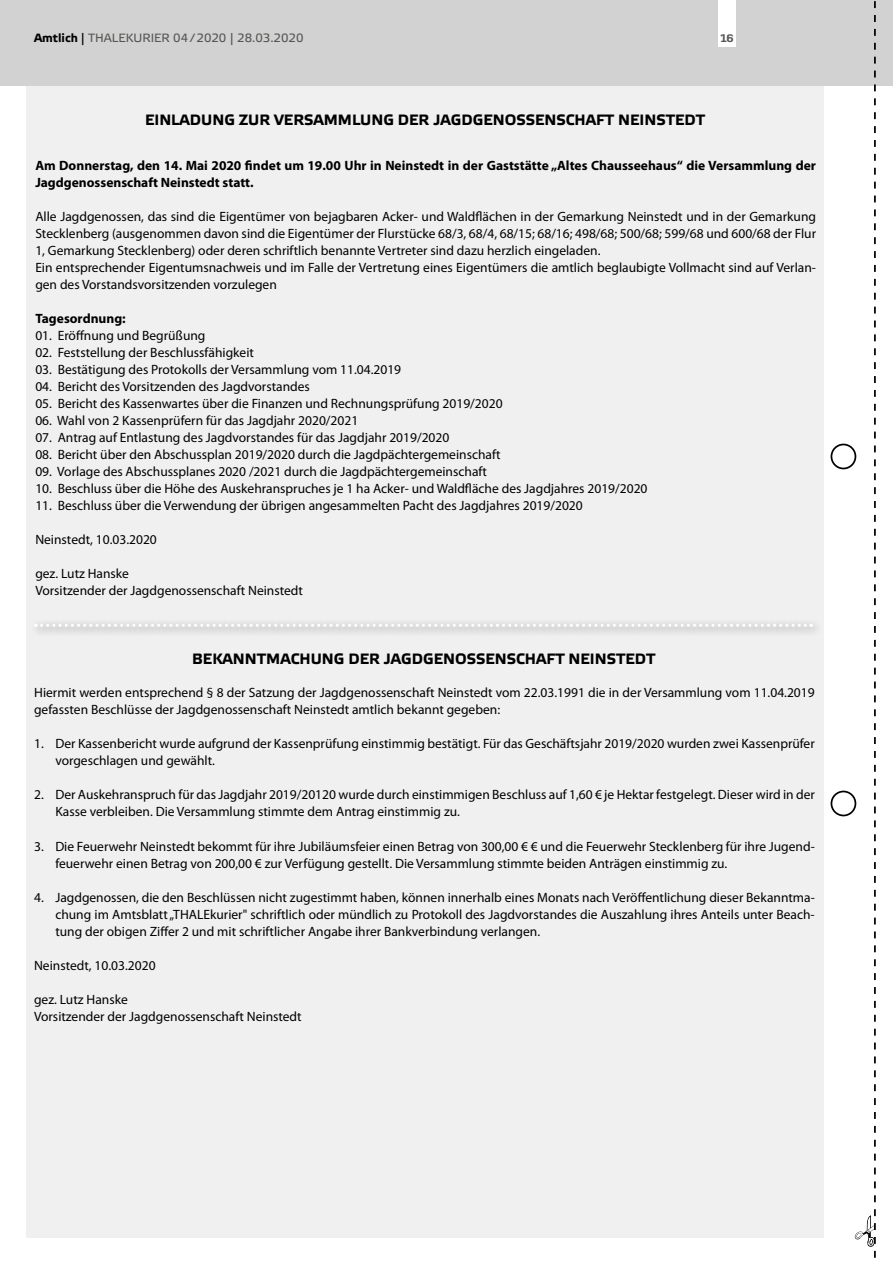
<style>
.page{position:relative;width:893px;height:1263px;background:#fff}
.page>*{position:absolute;margin:0;border:0;box-sizing:border-box;transform-origin:0 0}
.t1{font:700 15px "Elektra Text Pro";color:#000}
.t2{font:13.5px/17px "Myriad Pro";color:#000}
.t3{font:700 13.5px/17px "Myriad Pro";color:#000}
.t4{font:12px "Elektra Text Pro";color:#575756}
.t5{font:900 10.5px "Diavlo";color:#575756}
.s1{font-weight:700;color:#000}
.s2{color:#000}
</style>
<div class="page">
<div style="left:27px;top:0;width:797px;height:1237px;background:#f0f0f0"></div>
<div style="left:0;top:0;width:893px;height:85px;background:#d2d2d2"></div>
<div style="left:719px;top:0;width:17px;height:47px;background:#fff"></div>
<svg style="left:855px;top:1px;width:21px;height:1257px"></svg>
<div style="left:831px;top:444px;width:25px;height:25px;border:2px solid #000;border-radius:50%"></div>
<div style="left:831px;top:791px;width:25px;height:25px;border:2px solid #000;border-radius:50%"></div>
<div style="left:30px;top:619px;width:793px;height:18px;background:#e5e5e5"></div>
<svg style="left:36px;top:624px;width:776px;height:3px"></svg>
<p class="t4" style="left:34px;top:32px;width:271px"><span class="s1">Amtlich</span> <span class="s2">|</span> THALEKURIER 04/2020 | 28.03.2020</p>
<p class="t5" style="left:720px;top:31px;width:15px">16</p>
<p class="t1" style="left:145px;top:112px;width:562px">EINLADUNG ZUR VERSAMMLUNG DER JAGDGENOSSENSCHAFT NEINSTEDT</p>
<p class="t3" style="left:35px;top:157px;width:782px">Am Donnerstag, den 14. Mai 2020 findet um 19.00 Uhr in Neinstedt in der Gaststätte „Altes Chausseehaus“ die Versammlung der<br>Jagdgenossenschaft Neinstedt statt.</p>
<p class="t2" style="left:35px;top:208px;width:782px">Alle Jagdgenossen, das sind die Eigentümer von bejagbaren Acker- und Waldflächen in der Gemarkung Neinstedt und in der Gemarkung Stecklenberg (ausgenommen davon sind die Eigentümer der Flurstücke 68/3, 68/4, 68/15; 68/16; 498/68; 500/68; 599/68 und 600/68 der Flur 1, Gemarkung Stecklenberg) oder deren schriftlich benannte Vertreter sind dazu herzlich eingeladen.<br>Ein entsprechender Eigentumsnachweis und im Falle der Vertretung eines Eigentümers die amtlich beglaubigte Vollmacht sind auf Verlan&shy;gen des Vorstandsvorsitzenden vorzulegen</p>
<p class="t3" style="left:35px;top:310px;width:92px">Tagesordnung:</p>
<p class="t2" style="left:35px;top:327px;width:172px">01. Eröffnung und Begrüßung</p>
<p class="t2" style="left:35px;top:344px;width:220px">02. Feststellung der Beschlussfähigkeit</p>
<p class="t2" style="left:35px;top:361px;width:367px">03. Bestätigung des Protokolls der Versammlung vom 11.04.2019</p>
<p class="t2" style="left:35px;top:378px;width:276px">04. Bericht des Vorsitzenden des Jagdvorstandes</p>
<p class="t2" style="left:35px;top:395px;width:469px">05. Bericht des Kassenwartes über die Finanzen und Rechnungsprüfung 2019/2020</p>
<p class="t2" style="left:35px;top:412px;width:324px">06. Wahl von 2 Kassenprüfern für das Jagdjahr 2020/2021</p>
<p class="t2" style="left:35px;top:430px;width:416px">07. Antrag auf Entlastung des Jagdvorstandes für das Jagdjahr 2019/2020</p>
<p class="t2" style="left:35px;top:447px;width:467px">08. Bericht über den Abschussplan 2019/2020 durch die Jagdpächtergemeinschaft</p>
<p class="t2" style="left:35px;top:464px;width:453px">09. Vorlage des Abschussplanes 2020 /2021 durch die Jagdpächtergemeinschaft</p>
<p class="t2" style="left:35px;top:481px;width:614px">10. Beschluss über die Höhe des Auskehranspruches je 1 ha Acker- und Waldfläche des Jagdjahres 2019/2020</p>
<p class="t2" style="left:35px;top:498px;width:549px">11. Beschluss über die Verwendung der übrigen angesammelten Pacht des Jagdjahres 2019/2020</p>
<p class="t2" style="left:35px;top:532px;width:123px">Neinstedt, 10.03.2020</p>
<p class="t2" style="left:35px;top:566px;width:269px">gez. Lutz Hanske<br>Vorsitzender der Jagdgenossenschaft Neinstedt</p>
<p class="t1" style="left:192px;top:650px;width:465px">BEKANNTMACHUNG DER JAGDGENOSSENSCHAFT NEINSTEDT</p>
<p class="t2" style="left:34px;top:685px;width:782px">Hiermit werden entsprechend § 8 der Satzung der Jagdgenossenschaft Neinstedt vom 22.03.1991 die in der Versammlung vom 11.04.2019 gefassten Beschlüsse der Jagdgenossenschaft Neinstedt amtlich bekannt gegeben:</p>
<p class="t2" style="left:55px;top:736px;width:761px;text-indent:-21px">1. Der Kassenbericht wurde aufgrund der Kassenprüfung einstimmig bestätigt. Für das Geschäftsjahr 2019/2020 wurden zwei Kassenprüfer vorgeschlagen und gewählt.</p>
<p class="t2" style="left:55px;top:787px;width:761px;text-indent:-21px">2. Der Auskehranspruch für das Jagdjahr 2019/20120 wurde durch einstimmigen Beschluss auf 1,60 € je Hektar festgelegt. Dieser wird in der<br>Kasse verbleiben. Die Versammlung stimmte dem Antrag einstimmig zu.</p>
<p class="t2" style="left:55px;top:838px;width:761px;text-indent:-21px">3. Die Feuerwehr Neinstedt bekommt für ihre Jubiläumsfeier einen Betrag von 300,00 € € und die Feuerwehr Stecklenberg für ihre Jugend&shy;feuerwehr einen Betrag von 200,00 € zur Verfügung gestellt. Die Versammlung stimmte beiden Anträgen einstimmig zu.</p>
<p class="t2" style="left:55px;top:889px;width:761px;text-align:justify;text-indent:-21px">4. Jagdgenossen, die den Beschlüssen nicht zugestimmt haben, können innerhalb eines Monats nach Veröffentlichung dieser Bekanntma&shy;chung im Amtsblatt „THALEkurier" schriftlich oder mündlich zu Protokoll des Jagdvorstandes die Auszahlung ihres Anteils unter Beach&shy;tung der obigen Ziffer 2 und mit schriftlicher Angabe ihrer Bankverbindung verlangen.</p>
<p class="t2" style="left:34px;top:957px;width:123px">Neinstedt, 10.03.2020</p>
<p class="t2" style="left:34px;top:991px;width:269px">gez. Lutz Hanske<br>Vorsitzender der Jagdgenossenschaft Neinstedt</p>
</div>
